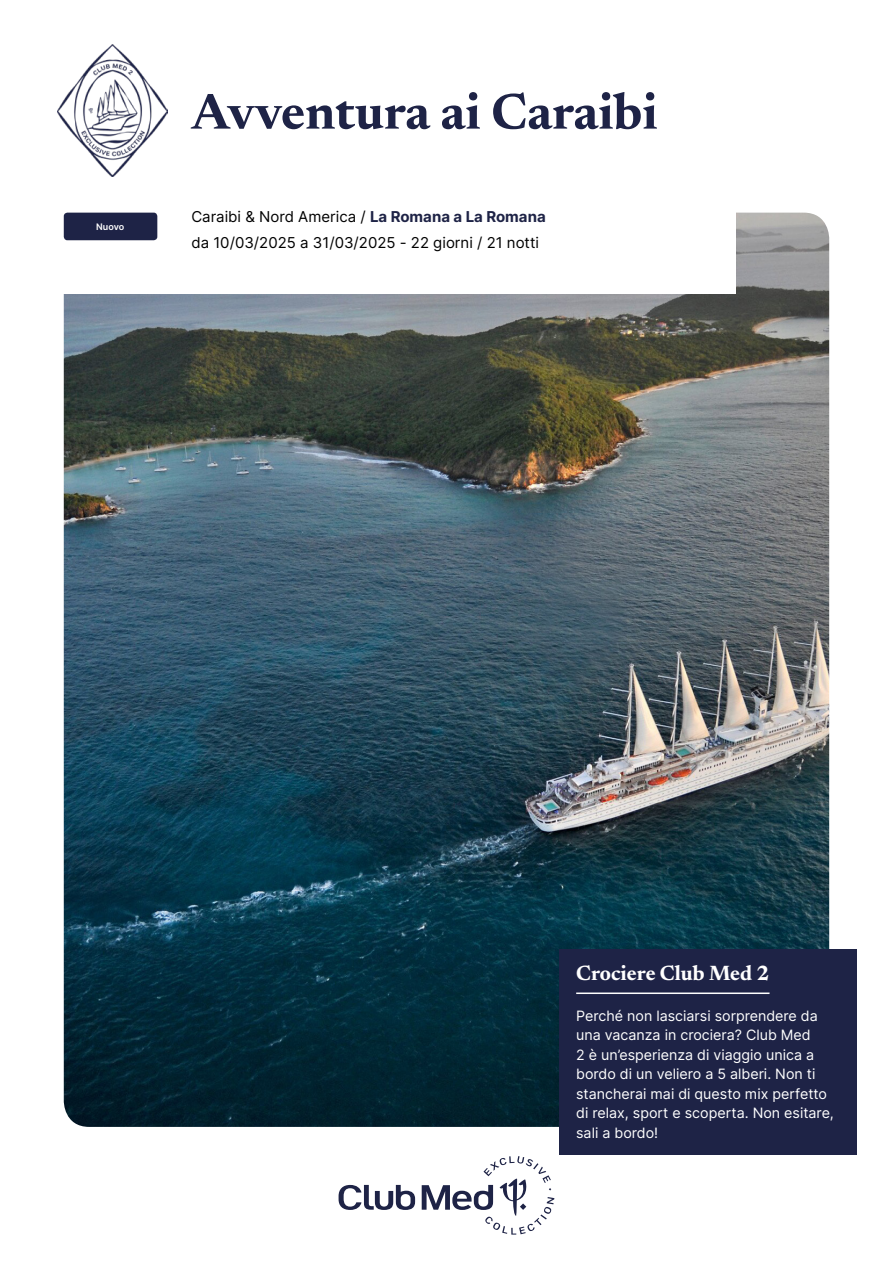
<style>
.page{position:relative;width:893px;height:1263px;background:#fff}
.page>*{position:absolute;margin:0;border:0;box-sizing:border-box;transform-origin:0 0}
.t1{font:700 51px "Newsreader 24 pt";color:#1e2346}
.t2{font:700 21px "Newsreader 24 pt";color:#fff}
.t3{font:15px/25.2px "Inter";color:#000}
.t4{font:14.25px/19.5px "Inter";color:#fff}
.t5{font:600 9px "Inter";letter-spacing:-.01em;color:#fff}
.s1{font-weight:700;color:#1e2346}
</style>
<div class="page">
<img style="left:64px;top:213px;width:765px;height:914px">
<div style="left:559px;top:948px;width:298px;height:206px;background:#1e2346"></div>
<hr style="left:576px;top:992px;width:193px;height:2px;background:#fff">
<div style="left:0;top:212px;width:736px;height:81px;background:#fff"></div>
<img style="left:57px;top:45px;width:111px;height:131px">
<div style="left:64px;top:213px;width:93px;height:27px;background:#1e2346;border-radius:4px"></div>
<svg style="left:339px;top:1156px;width:215px;height:78px"></svg>
<p class="t5" style="left:96px;top:220px;width:29px">Nuovo</p>
<h1 class="t1" style="left:191px;top:75px;width:468px">Avventura ai Caraibi</h1>
<p class="t3" style="left:191px;top:204px;width:356px">Caraibi &amp; Nord America / <span class="s1">La Romana a La Romana </span>da 10/03/2025 a 31/03/2025 - 22 giorni / 21 notti</p>
<h2 class="t2" style="left:576px;top:958px;width:195px">Crociere Club Med 2</h2>
<p class="t4" style="left:576px;top:1005px;width:259px">Perché non lasciarsi sorprendere da una vacanza in crociera? Club Med<br>2 è un’esperienza di viaggio unica a bordo di un veliero a 5 alberi. Non ti stancherai mai di questo mix perfetto di relax, sport e scoperta. Non esitare, sali a bordo!</p>
</div>
